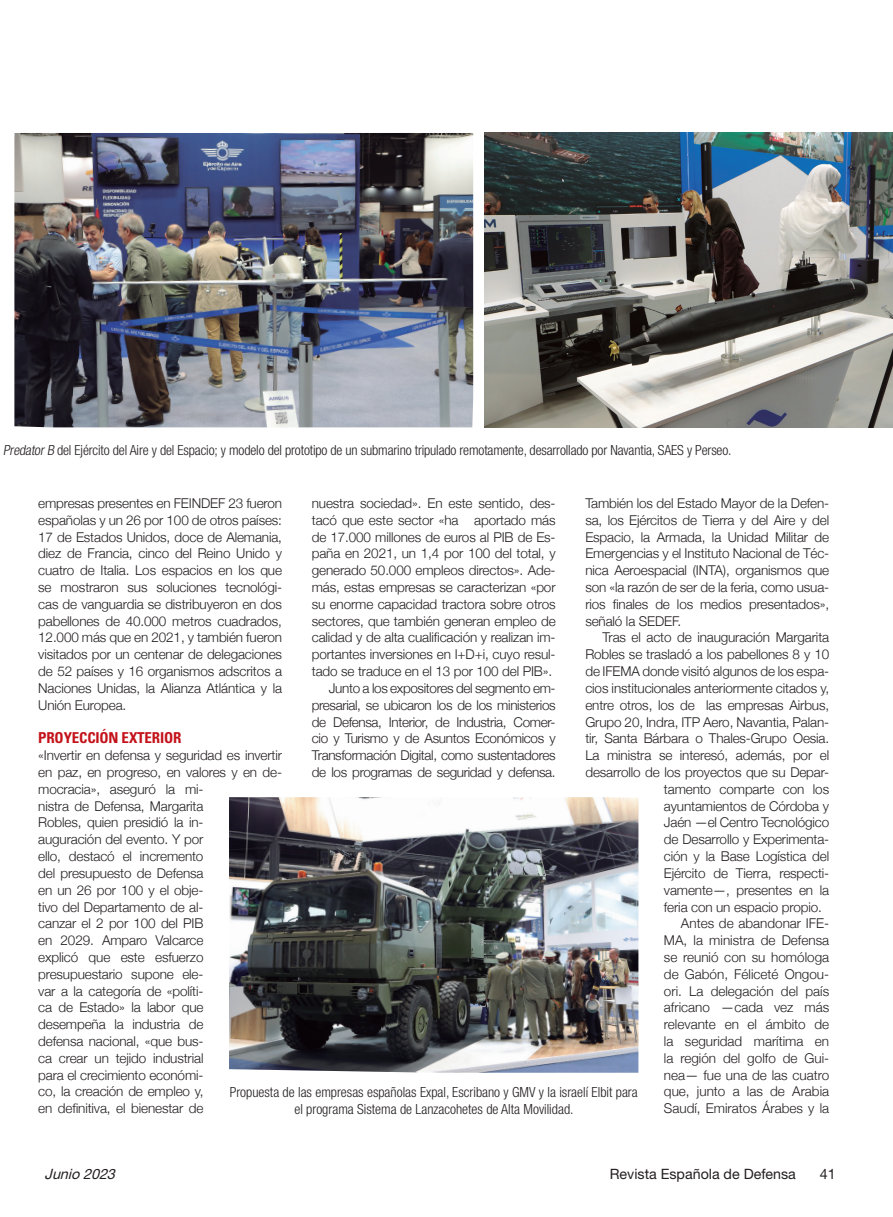
<style>
.page{position:relative;width:893px;height:1217px;background:#fff}
.page>*{position:absolute;margin:0;border:0;box-sizing:border-box;transform-origin:0 0}
.Ladillo{font:700 condensed 15px "Univers";letter-spacing:-.01em;color:#c4121a}
.t1{font:14.25px "Helvetica Neue";color:#231f20}
.t2{font:italic 14.25px "Helvetica Neue";color:#231f20}
.Título_B{font:300 condensed 13.95px/16.5px "Helvetica Neue";letter-spacing:-.005em;color:#231f20;text-align:center}
.Coro-Texto{font:300 13.5px/16.8px "Helvetica Neue";letter-spacing:-.01em;color:#231f20;text-align:justify}
.s1{font-style:italic}
</style>
<div class="page">
<img style="left:229px;top:797px;width:409px;height:275px">
<img style="left:14px;top:133px;width:459px;height:294px">
<img style="left:485px;top:133px;width:408px;height:294px">
<p class="Título_B" style="left:3px;top:441px;width:730px"><span class="s1">PredatorB</span> del Ejército del Aire y del Espacio; y modelo del prototipo de un submarino tripulado remotamente, desarrollado por Navantia, SAES y Perseo.</p>
<p class="Coro-Texto" style="left:585px;top:493px;width:245px">También los del Estado Mayor de la Defen&shy;sa, los Ejércitos de Tierra y del Aire y del Espacio, la Armada, la Unidad Militar de Emergencias y el Instituto Nacional de Téc&shy;nica Aeroespacial (INTA), organismos que son «la razón de ser de la feria, como usua&shy;rios finales de los medios presentados», señaló la SEDEF.</p>
<p class="Coro-Texto" style="left:602px;top:628px;width:228px">Tras el acto de inauguración Margarita</p>
<p class="Coro-Texto" style="left:585px;top:645px;width:245px">Robles se trasladó a los pabellones 8 y 10</p>
<p class="Coro-Texto" style="left:585px;top:661px;width:245px">de IFEMA donde visitó algunos de los espa-</p>
<p class="Coro-Texto" style="left:585px;top:678px;width:245px">cios institucionales anteriormente citados y,</p>
<p class="Coro-Texto" style="left:585px;top:695px;width:245px">entre otros, los de las empresas Airbus,</p>
<p class="Coro-Texto" style="left:585px;top:712px;width:245px">Grupo 20, Indra, ITP Aero, Navantia, Palan-</p>
<p class="Coro-Texto" style="left:585px;top:729px;width:245px">tir, Santa Bárbara o Thales-Grupo Oesia.</p>
<p class="Coro-Texto" style="left:585px;top:745px;width:245px">La ministra se interesó, además, por el</p>
<p class="Coro-Texto" style="left:585px;top:762px;width:245px">desarrollo de los proyectos que su Depar-</p>
<p class="Coro-Texto" style="left:664px;top:779px;width:167px">tamento comparte con los</p>
<p class="Coro-Texto" style="left:664px;top:796px;width:167px">ayuntamientos de Córdoba y</p>
<p class="Coro-Texto" style="left:664px;top:813px;width:167px">Jaén —el Centro Tecnológico</p>
<p class="Coro-Texto" style="left:664px;top:829px;width:167px">de Desarrollo y Experimenta-</p>
<p class="Coro-Texto" style="left:664px;top:846px;width:167px">ción y la Base Logística del</p>
<p class="Coro-Texto" style="left:664px;top:863px;width:167px">Ejército de Tierra, respecti-</p>
<p class="Coro-Texto" style="left:664px;top:880px;width:167px">vamente—, presentes en la</p>
<p class="Coro-Texto" style="left:664px;top:897px;width:159px">feria con un espacio propio.</p>
<p class="Coro-Texto" style="left:664px;top:913px;width:167px;text-indent:17px">Antes de abandonar IFE-MA, la ministra de Defensa se reunió con su homóloga de Gabón, Féliceté Ongou&shy;ori. La delegación del país africano —cada vez más relevante en el ámbito de la seguridad marítima en la región del golfo de Gui&shy;nea— fue una de las cuatro que, junto a las de Arabia Saudí, Emiratos Árabes y la</p>
<p class="Coro-Texto" style="left:38px;top:493px;width:245px">empresas presentes en FEINDEF 23 fueron españolas y un 26 por 100 de otros países:<br>17 de Estados Unidos, doce de Alemania, diez de Francia, cinco del Reino Unido y cuatro de Italia. Los espacios en los que se mostraron sus soluciones tecnológi&shy;cas de vanguardia se distribuyeron en dos pabellones de 40.000 metros cuadrados, 12.000 más que en 2021, y también fueron visitados por un centenar de delegaciones de 52 países y 16 organismos adscritos a Naciones Unidas, la Alianza Atlántica y la Unión Europea.</p>
<p class="Ladillo" style="left:38px;top:728px;width:145px">PROYECCIÓN EXTERIOR</p>
<p class="Coro-Texto" style="left:38px;top:745px;width:245px;text-align:left">«Invertir en defensa y seguridad es invertir en paz, en progreso, en valores y en de&shy;mocracia», aseguró la mi-<br>nistra de Defensa, Margarita<br>Robles, quien presidió la in-<br>auguración del evento. Y por<br>ello, destacó el incremento<br>del presupuesto de Defensa<br>en un 26 por 100 y el obje-<br>tivo del Departamento de al-<br>canzar el 2 por 100 del PIB<br>en 2029. Amparo Valcarce<br>explicó que este esfuerzo presupuestario supone ele-<br>var a la categoría de «políti-<br>ca de Estado» la labor que<br>desempeña la industria de<br>defensa nacional, «que bus-<br>ca crear un tejido industrial<br>para el crecimiento económi-<br>co, la creación de empleo y,<br>en definitiva, el bienestar de</p>
<p class="Coro-Texto" style="left:312px;top:493px;width:245px">nuestra sociedad». En este sentido, des&shy;tacó que este sector «ha aportado más de 17.000 millones de euros al PIB de Es&shy;paña en 2021, un 1,4 por 100 del total, y generado 50.000 empleos directos». Ade&shy;más, estas empresas se caracterizan «por su enorme capacidad tractora sobre otros sectores, que también generan empleo de calidad y de alta cualificación y realizan im&shy;portantes inversiones en I+D+i, cuyo resul&shy;tado se traduce en el 13 por 100 del PIB».</p>
<p class="Coro-Texto" style="left:312px;top:678px;width:245px;text-indent:17px">Junto a los expositores del segmento em&shy;presarial, se ubicaron los de los ministerios de Defensa, Interior, de Industria, Comer&shy;cio y Turismo y de Asuntos Económicos y Transformación Digital, como sustentadores de los programas de seguridad y defensa.</p>
<p class="Título_B" style="left:230px;top:1083px;width:410px">Propuesta de las empresas españolas Expal, Escribano y GMV y la israelí Elbit para el programa Sistema de Lanzacohetes de Alta Movilidad.</p>
<p class="t2" style="left:45px;top:1164px;width:76px">Junio 2023</p>
<p class="t1" style="left:610px;top:1164px;width:188px">Revista Española de Defensa</p>
<p class="t1" style="left:820px;top:1164px;width:17px">41</p>
</div>
